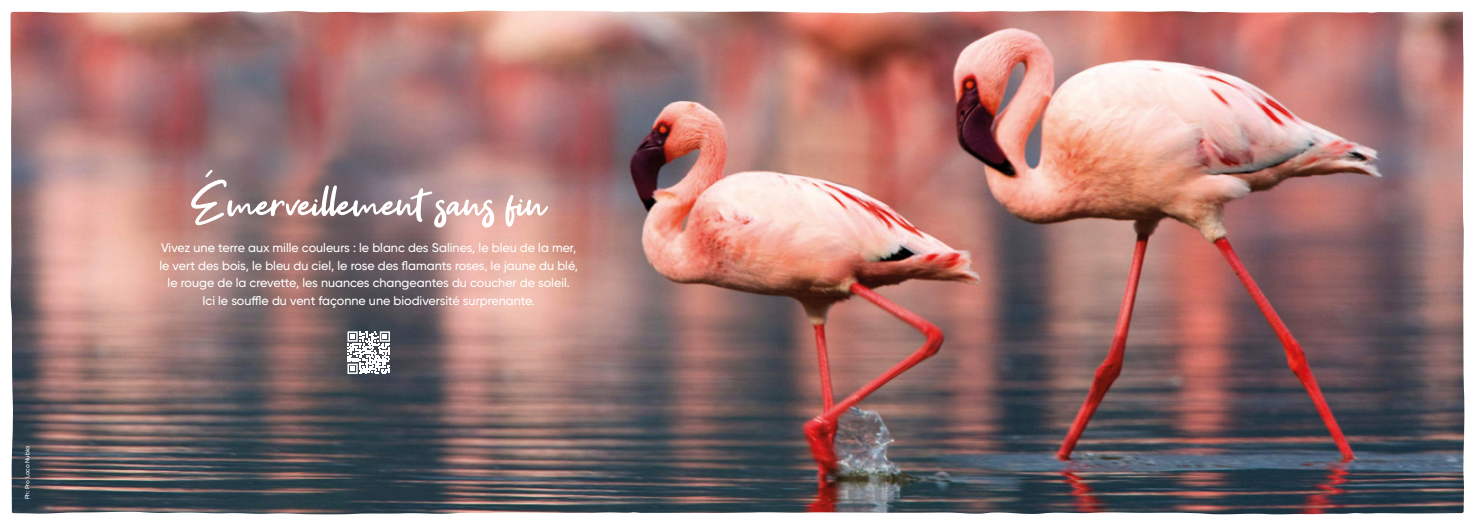
<style>
.page{position:relative;width:1475px;height:525px;background:#fff}
.page>*{position:absolute;margin:0;border:0;box-sizing:border-box;transform-origin:0 0}
.t1{font:60px "Get Show";color:#fff}
.t2{font:500 12.5px/17.5px "Gilroy";color:#fff;text-align:center}
.t3{font:500 6.25px "Gilroy";color:#fff}
</style>
<div class="page">
<img style="left:13px;top:11px;width:1451px;height:503px">
<img style="left:10px;top:11px;width:1055px;height:502px">
<svg style="left:347px;top:331px;width:43px;height:43px"></svg>
<p class="t3" style="left:24px;top:499px;width:55px;rotate:-90deg">Ph: Pro Loco Nubia</p>
<h1 class="t1" style="left:191px;top:169px;width:356px">Émerveillement sans fin</h1>
<p class="t2" style="left:159px;top:239px;width:420px">Vivez une terre aux mille couleurs : le blanc des Salines, le bleu de la mer, le vert des bois, le bleu du ciel, le rose des flamants roses, le jaune du blé, le rouge de la crevette, les nuances changeantes du coucher de soleil.<br>Ici le souffle du vent façonne une biodiversité surprenante.</p>
</div>
